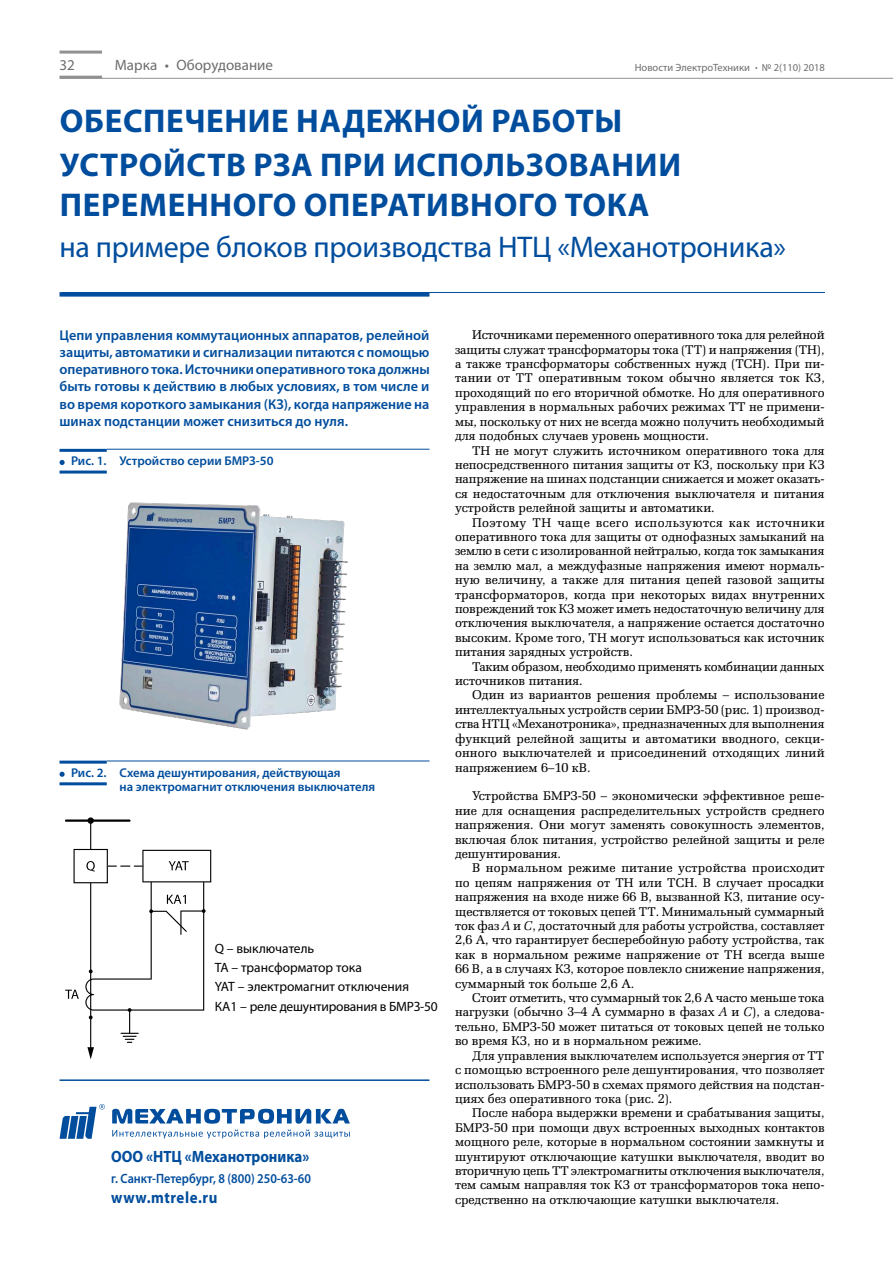
<style>
.page{position:relative;width:893px;height:1263px;background:#fff}
.page>*{position:absolute;margin:0;border:0;box-sizing:border-box;transform-origin:0 0}
.t1{font:700 33px/44px "Myriad Pro";letter-spacing:.02em;color:#004d9d}
.t2{font:30px "Myriad Pro";letter-spacing:-.01em;color:#004d9d}
.t3{font:700 16.35px "Myriad Pro";color:#004d9d;scale:.91 1}
.t4{font:700 16.35px "Myriad Pro";letter-spacing:.04em;color:#004d9d;scale:.91 1}
.t5{font:15px "Myriad Pro";color:#6c6d6f}
.t6{font:600 14.25px/17.2px "Myriad Pro";color:#004d9d;text-align:justify}
.t7{font:13.5px/19.2px "Myriad Pro";letter-spacing:-.005em;color:#000}
.t8{font:600 13.5px "Myriad Pro";color:#004d9d;scale:.91 1}
.t9{font:12.75px/14.4px "Zapf Elliptical 711 CBT v 1";color:#000;text-align:justify}
.t10{font:600 12.75px/14.4px "Myriad Pro";color:#004d9d}
.t11{font:10.5px "Myriad Pro";color:#6c6d6f}
.s1{font-family:"Zapf Elliptical 711 CBT Italic v 1"}
</style>
<div class="page">
<hr style="left:60px;top:51px;width:42px;height:3px;background:#909192">
<hr style="left:60px;top:76px;width:42px;height:3px;background:#909192">
<hr style="left:60px;top:78px;width:833px;height:1px;background:#909192">
<div style="left:60px;top:292px;width:369px;height:5px;background:#004d9d"></div>
<hr style="left:62px;top:292px;width:763px;height:1px;background:#004d9d">
<hr style="left:60px;top:1079px;width:369px;height:2px;background:#004d9d">
<svg style="left:112px;top:1109px;width:238px;height:29px"></svg>
<svg style="left:60px;top:1104px;width:45px;height:35px"></svg>
<img style="left:119px;top:502px;width:229px;height:228px">
<hr style="left:60px;top:449px;width:47px;height:3px;background:#004d9d">
<hr style="left:60px;top:470px;width:47px;height:3px;background:#004d9d">
<svg style="left:60px;top:460px;width:5px;height:5px"></svg>
<hr style="left:107px;top:449px;width:322px;height:1px;background:#004d9d">
<hr style="left:60px;top:761px;width:47px;height:3px;background:#004d9d">
<hr style="left:60px;top:782px;width:47px;height:3px;background:#004d9d">
<svg style="left:60px;top:772px;width:5px;height:5px"></svg>
<hr style="left:107px;top:761px;width:322px;height:1px;background:#004d9d">
<hr style="left:65px;top:819px;width:66px;height:3px;background:#000">
<hr style="left:90px;top:820px;width:1px;height:230px;background:#000">
<div style="left:88px;top:817px;width:6px;height:7px;background:#000;border-radius:50%"></div>
<svg style="left:65px;top:849px;width:146px;height:210px"></svg>
<p class="t5" style="left:60px;top:56px;width:17px">32</p>
<p class="t5" style="left:115px;top:56px;width:160px">Марка • Оборудование</p>
<p class="t11" style="left:635px;top:61px;width:192px">Новости ЭлектроТехники № 2(110) 2018</p>
<h1 class="t1" style="left:60px;top:98px;width:623px">обеспечение надежной работы устройств РЗА при использовании</h1>
<h1 class="t1" style="left:60px;top:182px;width:591px">переменного оперативного тока</h1>
<h2 class="t2" style="left:60px;top:228px;width:728px">на примере блоков производства НТЦ «Механотроника»</h2>
<p class="t6" style="left:60px;top:326px;width:372px">Цепи управления коммутационных аппаратов, релейной защиты, автоматики и сигнализации питаются с помощью оперативного тока. Источники оперативного тока должны быть готовы к действию в любых условиях, в том числе и во время короткого замыкания (КЗ), когда напряжение на шинах подстанции может снизиться до нуля.</p>
<p class="t10" style="left:71px;top:453px;width:204px">Рис. 1. Устройство серии БМРЗ-50</p>
<p class="t10" style="left:120px;top:765px;width:257px;text-indent:-49px">Рис. 2. Схема дешунтирования, действующая<br>на электромагнит отключения выключателя</p>
<p class="t7" style="left:215px;top:938px;width:224px">Q – выключатель<br>ТА – трансформатор тока<br>YAT – электромагнит отключения<br>КА1 – реле дешунтирования в БМРЗ-50</p>
<p class="t3" style="left:111px;top:1146px;width:13px">ООО</p>
<p class="t3" style="left:146px;top:1146px;width:181px">«НТЦ «Механотроника»</p>
<p class="t8" style="left:111px;top:1169px;width:221px">г. Санкт-Петербург, 8 (800) 250-63-60</p>
<p class="t4" style="left:111px;top:1187px;width:118px">www.mtrele.ru</p>
<p class="t9" style="left:455px;top:328px;width:371px;text-indent:17px">Источниками переменного оперативного тока для релейной защиты служат трансформаторы тока (ТТ) и напряжения (ТН), а также трансформаторы собственных нужд (ТСН). При пи&shy;тании от ТТ оперативным током обычно является ток КЗ, проходящий по его вторичной обмотке. Но для оперативного управления в нормальных рабочих режимах ТТ не примени&shy;мы, поскольку от них не всегда можно получить необходимый для подобных случаев уровень мощности.</p>
<p class="t9" style="left:455px;top:443px;width:371px;text-indent:17px">ТН не могут служить источником оперативного тока для непосредственного питания защиты от КЗ, поскольку при КЗ напряжение на шинах подстанции снижается и может оказать&shy;ся недостаточным для отключения выключателя и питания устройств релейной защиты и автоматики.</p>
<p class="t9" style="left:455px;top:515px;width:371px;text-indent:17px">Поэтому ТН чаще всего используются как источники оперативного тока для защиты от однофазных замыканий на землю в сети с изолированной нейтралью, когда ток замыкания на землю мал, а междуфазные напряжения имеют нормаль&shy;ную величину, а также для питания цепей газовой защиты трансформаторов, когда при некоторых видах внутренних повреждений ток КЗ может иметь недостаточную величину для отключения выключателя, а напряжение остается достаточно высоким. Кроме того, ТН могут использоваться как источник питания зарядных устройств.</p>
<p class="t9" style="left:455px;top:659px;width:371px;text-indent:17px">Таким образом, необходимо применять комбинации данных источников питания.</p>
<p class="t9" style="left:455px;top:688px;width:371px;text-indent:17px">Один из вариантов решения проблемы – использование интеллектуальных устройств серии БМРЗ-50 (рис. 1) производ&shy;ства НТЦ «Механотроника», предназначенных для выполнения функций релейной защиты и автоматики вводного, секци&shy;онного выключателей и присоединений отходящих линий напряжением 6–10 кВ.</p>
<p class="t9" style="left:455px;top:789px;width:371px;text-indent:17px">Устройства БМРЗ-50 – экономически эффективное реше&shy;ние для оснащения распределительных устройств среднего напряжения. Они могут заменять совокупность элементов, включая блок питания, устройство релейной защиты и реле дешунтирования.</p>
<p class="t9" style="left:455px;top:861px;width:371px;text-indent:17px">В нормальном режиме питание устройства происходит по цепям напряжения от ТН или ТСН. В случает просадки напряжения на входе ниже 66 В, вызванной КЗ, питание осу&shy;ществляется от токовых цепей ТТ. Минимальный суммарный ток фаз <span class="s1">А</span> и <span class="s1">С</span>, достаточный для работы устройства, составляет 2,6 А, что гарантирует бесперебойную работу устройства, так как в нормальном режиме напряжение от ТН всегда выше 66 В, а в случаях КЗ, которое повлекло снижение напряжения, суммарный ток больше 2,6 А.</p>
<p class="t9" style="left:455px;top:990px;width:371px;text-indent:17px">Стоит отметить, что суммарный ток 2,6 А часто меньше тока нагрузки (обычно 3–4 А суммарно в фазах <span class="s1">А</span> и <span class="s1">С</span>), а следова&shy;тельно, БМРЗ-50 может питаться от токовых цепей не только во время КЗ, но и в нормальном режиме.</p>
<p class="t9" style="left:455px;top:1048px;width:371px;text-indent:17px">Для управления выключателем используется энергия от ТТ с помощью встроенного реле дешунтирования, что позволяет использовать БМРЗ-50 в схемах прямого действия на подстан&shy;циях без оперативного тока (рис. 2).</p>
<p class="t9" style="left:455px;top:1106px;width:371px;text-indent:17px">После набора выдержки времени и срабатывания защиты, БМРЗ-50 при помощи двух встроенных выходных контактов мощного реле, которые в нормальном состоянии замкнуты и шунтируют отключающие катушки выключателя, вводит во вторичную цепь ТТ электромагниты отключения выключателя, тем самым направляя ток КЗ от трансформаторов тока непо&shy;средственно на отключающие катушки выключателя.</p>
</div>
